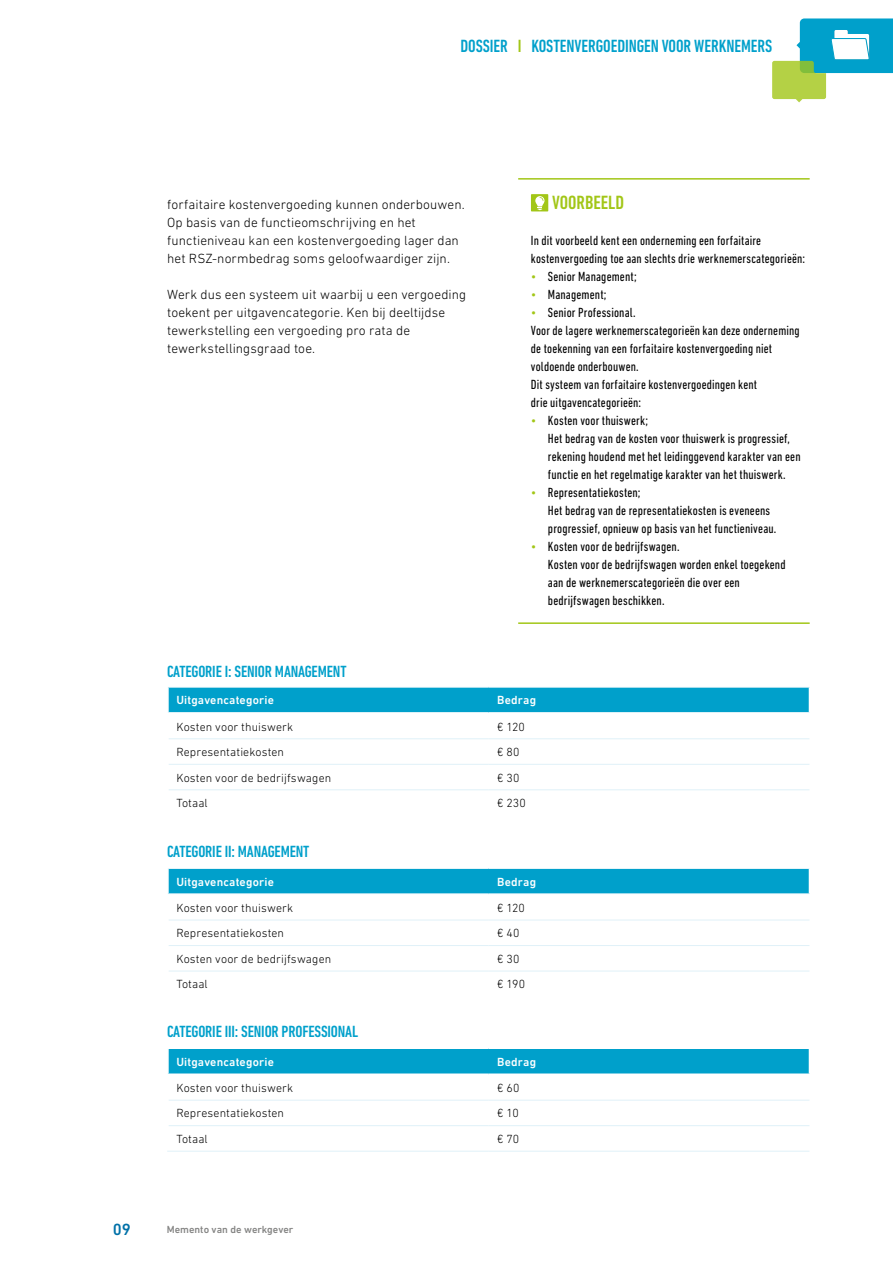
<style>
.page{position:relative;width:893px;height:1263px;background:#fff}
.page>*{position:absolute;margin:0;border:0;box-sizing:border-box;transform-origin:0 0}
.t1{font:500 condensed 19.5px "DIN Next LT Pro";color:#a2c617}
.t2{font:500 condensed 18px "DIN Next LT Pro";letter-spacing:-.005em;color:#00a0cb}
.t3{font:500 condensed 16.5px "DIN Next LT Pro";letter-spacing:-.01em;color:#00a0cb}
.t4{font:500 16.5px "DIN Next LT Pro";color:#0071a8}
.t5{font:condensed 13.5px/18px "DIN Next LT Pro";letter-spacing:.01em;color:#000}
.t6{font:300 13.5px/18px "DIN Next LT Pro";letter-spacing:.005em;color:#000}
.t7{font:300 12px "DIN Next LT Pro";letter-spacing:.01em;color:#000}
.t8{font:500 12px "DIN Next LT Pro";letter-spacing:.015em;color:#fff}
.t9{font:500 10.5px "DIN Next LT Pro";color:#858584}
.s1{color:#a2c617}
.s2{font-weight:300;font-stretch:normal;color:#a2c617}
</style>
<div class="page">
<hr style="left:518px;top:178px;width:292px;height:2px;background:#a2c617">
<hr style="left:518px;top:622px;width:292px;height:2px;background:#a2c617">
<div style="left:531px;top:194px;width:17px;height:17px;background:#a2c617"></div>
<svg style="left:535px;top:196px;width:9px;height:14px"></svg>
<svg style="left:772px;top:18px;width:121px;height:84px"></svg>
<hr style="left:169px;top:738px;width:320px;height:1px;background:#e0f1f8">
<hr style="left:489px;top:738px;width:320px;height:1px;background:#e0f1f8">
<hr style="left:169px;top:764px;width:320px;height:1px;background:#e0f1f8">
<hr style="left:489px;top:764px;width:320px;height:1px;background:#e0f1f8">
<hr style="left:169px;top:789px;width:320px;height:1px;background:#e0f1f8">
<hr style="left:489px;top:789px;width:320px;height:1px;background:#e0f1f8">
<div style="left:168px;top:687px;width:642px;height:25px;background:#00a0cb"></div>
<hr style="left:169px;top:920px;width:320px;height:1px;background:#e0f1f8">
<hr style="left:489px;top:920px;width:320px;height:1px;background:#e0f1f8">
<hr style="left:169px;top:945px;width:320px;height:1px;background:#e0f1f8">
<hr style="left:489px;top:945px;width:320px;height:1px;background:#e0f1f8">
<hr style="left:169px;top:971px;width:320px;height:1px;background:#e0f1f8">
<hr style="left:489px;top:971px;width:320px;height:1px;background:#e0f1f8">
<div style="left:168px;top:868px;width:642px;height:25px;background:#00a0cb"></div>
<hr style="left:169px;top:1100px;width:320px;height:1px;background:#e0f1f8">
<hr style="left:489px;top:1100px;width:320px;height:1px;background:#e0f1f8">
<hr style="left:169px;top:1125px;width:320px;height:1px;background:#e0f1f8">
<hr style="left:489px;top:1125px;width:320px;height:1px;background:#e0f1f8">
<hr style="left:167px;top:1151px;width:322px;height:1px;background:#e0f1f8">
<hr style="left:489px;top:1151px;width:320px;height:1px;background:#e0f1f8">
<div style="left:168px;top:1048px;width:641px;height:25px;background:#00a0cb"></div>
<h2 class="t2" style="left:461px;top:36px;width:313px">DOSSIER <span class="s1">I</span> KOSTENVERGOEDINGEN VOOR WERKNEMERS</h2>
<p class="t6" style="left:167px;top:196px;width:299px">forfaitaire kostenvergoeding kunnen onderbouwen.<br>Op basis van de functieomschrijving en het functieniveau kan een kostenvergoeding lager dan het RSZ-normbedrag soms geloofwaardiger zijn.</p>
<p class="t6" style="left:167px;top:286px;width:300px">Werk dus een systeem uit waarbij u een vergoeding toekent per uitgavencategorie. Ken bij deeltijdse tewerkstelling een vergoeding pro rata de tewerkstellingsgraad toe.</p>
<p class="t3" style="left:167px;top:662px;width:181px">CATEGORIE I: SENIOR MANAGEMENT</p>
<h1 class="t1" style="left:552px;top:192px;width:74px">VOORBEELD</h1>
<p class="t5" style="left:531px;top:232px;width:276px">In dit voorbeeld kent een onderneming een forfaitaire kostenvergoeding toe aan slechts drie werknemerscategorieën:</p>
<p class="t5" style="left:531px;top:268px;width:107px"><span class="s2">•</span> Senior Management;</p>
<p class="t5" style="left:531px;top:286px;width:77px"><span class="s2">•</span> Management;</p>
<p class="t5" style="left:531px;top:304px;width:270px"><span class="s2">•</span> Senior Professional.<br>Voor de lagere werknemerscategorieën kan deze onderneming de toekenning van een forfaitaire kostenvergoeding niet voldoende onderbouwen.<br>Dit systeem van forfaitaire kostenvergoedingen kent<br>drie uitgavencategorieën:</p>
<p class="t5" style="left:548px;top:412px;width:254px;text-indent:-17px"><span class="s2">•</span> Kosten voor thuiswerk;<br>Het bedrag van de kosten voor thuiswerk is progressief, rekening houdend met het leidinggevend karakter van een functie en het regelmatige karakter van het thuiswerk.</p>
<p class="t5" style="left:548px;top:484px;width:230px;text-indent:-17px"><span class="s2">•</span> Representatiekosten;<br>Het bedrag van de representatiekosten is eveneens progressief, opnieuw op basis van het functieniveau.</p>
<p class="t5" style="left:548px;top:538px;width:239px;text-indent:-17px"><span class="s2">•</span> Kosten voor de bedrijfswagen.<br>Kosten voor de bedrijfswagen worden enkel toegekend aan de werknemerscategorieën die over een bedrijfswagen beschikken.</p>
<p class="t8" style="left:176px;top:693px;width:99px">Uitgavencategorie</p>
<p class="t8" style="left:497px;top:693px;width:40px">Bedrag</p>
<p class="t7" style="left:176px;top:719px;width:118px">Kosten voor thuiswerk</p>
<p class="t7" style="left:497px;top:719px;width:29px">€ 120</p>
<p class="t7" style="left:176px;top:745px;width:109px">Representatiekosten</p>
<p class="t7" style="left:497px;top:745px;width:24px">€ 80</p>
<p class="t7" style="left:176px;top:771px;width:156px">Kosten voor de bedrijfswagen</p>
<p class="t7" style="left:497px;top:771px;width:24px">€ 30</p>
<p class="t7" style="left:176px;top:796px;width:33px">Totaal</p>
<p class="t7" style="left:497px;top:796px;width:30px">€ 230</p>
<p class="t3" style="left:167px;top:842px;width:144px">CATEGORIE II: MANAGEMENT</p>
<p class="t8" style="left:176px;top:874px;width:99px">Uitgavencategorie</p>
<p class="t8" style="left:497px;top:874px;width:40px">Bedrag</p>
<p class="t7" style="left:176px;top:901px;width:118px">Kosten voor thuiswerk</p>
<p class="t7" style="left:497px;top:901px;width:29px">€ 120</p>
<p class="t7" style="left:176px;top:926px;width:109px">Representatiekosten</p>
<p class="t7" style="left:497px;top:926px;width:24px">€ 40</p>
<p class="t7" style="left:176px;top:952px;width:156px">Kosten voor de bedrijfswagen</p>
<p class="t7" style="left:497px;top:952px;width:24px">€ 30</p>
<p class="t7" style="left:176px;top:977px;width:33px">Totaal</p>
<p class="t7" style="left:497px;top:977px;width:29px">€ 190</p>
<p class="t3" style="left:167px;top:1022px;width:193px">CATEGORIE III: SENIOR PROFESSIONAL</p>
<p class="t8" style="left:176px;top:1055px;width:99px">Uitgavencategorie</p>
<p class="t8" style="left:497px;top:1055px;width:40px">Bedrag</p>
<p class="t7" style="left:176px;top:1081px;width:118px">Kosten voor thuiswerk</p>
<p class="t7" style="left:497px;top:1081px;width:24px">€ 60</p>
<p class="t7" style="left:176px;top:1106px;width:109px">Representatiekosten</p>
<p class="t7" style="left:497px;top:1106px;width:23px">€ 10</p>
<p class="t7" style="left:176px;top:1132px;width:33px">Totaal</p>
<p class="t7" style="left:497px;top:1132px;width:24px">€ 70</p>
<p class="t4" style="left:113px;top:1220px;width:20px">09</p>
<p class="t9" style="left:167px;top:1224px;width:128px">Memento van de werkgever</p>
</div>
